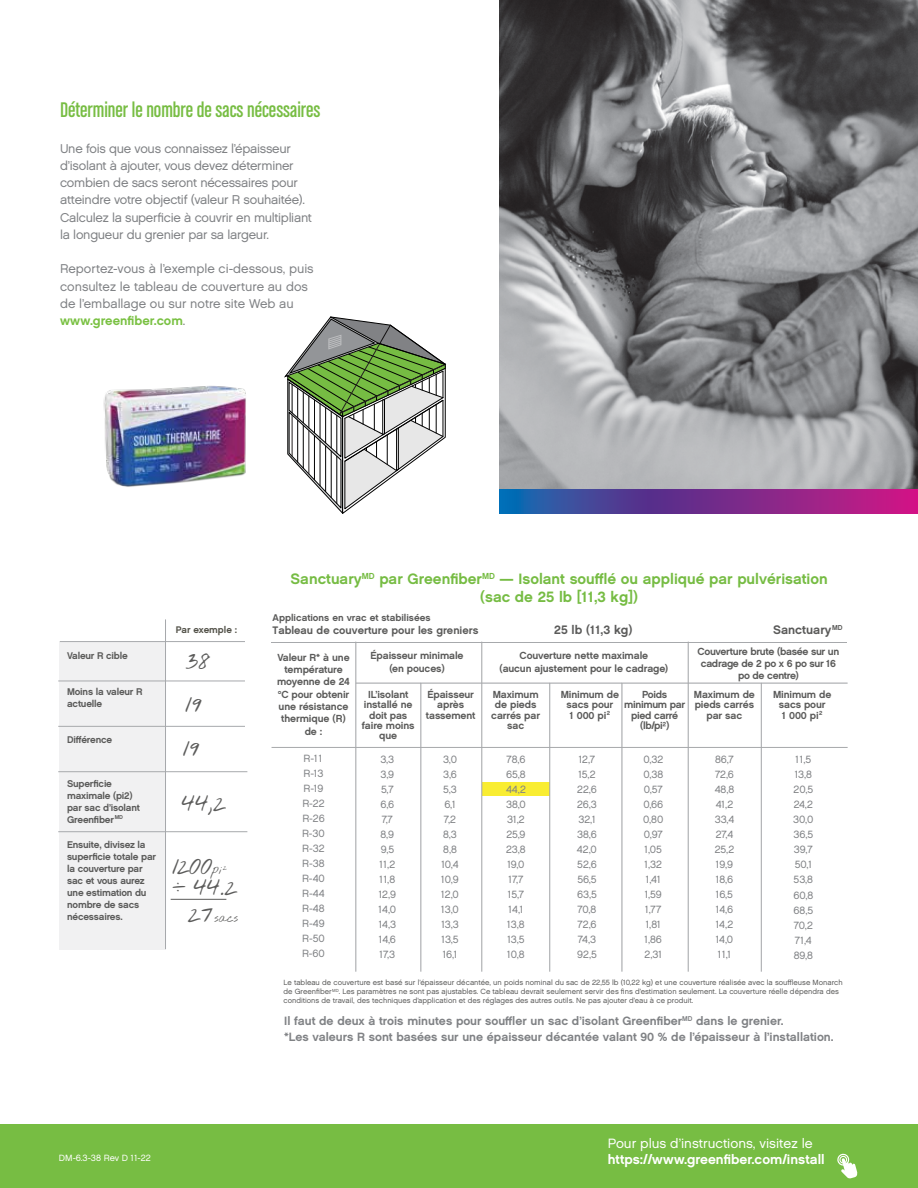
<style>
.page{position:relative;width:918px;height:1188px;background:#fff}
.page>*{position:absolute;margin:0;border:0;box-sizing:border-box;transform-origin:0 0}
.t1{font:22.5px "Chalet Comprime Cologne Sixty";color:#77bd43}
.t2{font:20.4px/43.8px "Nothing You Could Do";color:#5b5b5a}
.t3{font:15px/18px "Chalet New York Nineteen Sixty";color:#76bc43;text-align:center}
.t4{font:13.5px "Chalet New York Nineteen Sixty";color:#fff}
.t5{font:13.5px "Chalet London Nineteen Sixty";color:#fff}
.t6{font:12.75px/17.2px "Chalet London Nineteen Sixty";letter-spacing:-.02em;color:#808285}
.t7{font:12.75px/17.2px "Chalet London Nineteen Sixty";color:#808285}
.t8{font:12.75px "Chalet New York Nineteen Sixty";color:#7ac143}
.t9{font:12.3px "Chalet New York Nineteen Sixty";color:#5b5b5a}
.t10{font:12px/16.5px "Chalet New York Nineteen Sixty";color:#808285}
.t11{font:10.95px "Chalet New York Nineteen Sixty";color:#5b5b5a}
.t12{font:10.5px/15px "Chalet London Nineteen Sixty";color:#808285}
.t13{font:10.2px/10.2px "Chalet New York Nineteen Sixty";letter-spacing:-.01em;color:#5b5b5a;text-align:center}
.t14{font:10.2px/10.2px "Chalet New York Nineteen Sixty";letter-spacing:-.03em;color:#5b5b5a;text-align:center}
.t15{font:9.75px/12px "Chalet New York Nineteen Sixty";letter-spacing:-.02em;color:#5b5b5a}
.t16{font:9.75px "Chalet New York Nineteen Sixty";color:#5b5b5a}
.t17{font:9.6px "Chalet New York Nineteen Sixty";color:#54534a}
.t18{font:9.6px "Nothing You Could Do";color:#5b5b5a}
.t19{font:9px "Chalet London Nineteen Sixty";color:#fff}
.t20{font:7.5px/9px "Chalet London Nineteen Sixty";color:#5b5b5a}
.s1{font-family:"Chalet London Nineteen Sixty";color:#808285}
.s2{font-size:10.8px}
.s3{font-size:20.4px}
</style>
<div class="page">
<div style="left:482px;top:782px;width:68px;height:14px;background:#f9ed32"></div>
<div style="left:0;top:1125px;width:918px;height:63px;background:#77bd43"></div>
<hr style="left:356px;top:642px;width:1px;height:330px;background:#a7a9ac">
<hr style="left:481px;top:642px;width:1px;height:330px;background:#a7a9ac">
<hr style="left:688px;top:642px;width:1px;height:330px;background:#a7a9ac">
<hr style="left:421px;top:683px;width:1px;height:289px;background:#a7a9ac">
<hr style="left:549px;top:683px;width:1px;height:289px;background:#a7a9ac">
<hr style="left:622px;top:683px;width:1px;height:289px;background:#a7a9ac">
<hr style="left:761px;top:683px;width:1px;height:289px;background:#a7a9ac">
<hr style="left:272px;top:747px;width:576px;height:1px;background:#a7a9ac">
<hr style="left:356px;top:683px;width:492px;height:1px;background:#a7a9ac">
<hr style="left:271px;top:642px;width:576px;height:1px;background:#a7a9ac">
<div style="left:59px;top:642px;width:106px;height:307px;background:#f1f1f2"></div>
<hr style="left:60px;top:641px;width:185px;height:1px;background:#a7a9ac">
<hr style="left:58px;top:771px;width:189px;height:1px;background:#a7a9ac">
<hr style="left:58px;top:831px;width:189px;height:1px;background:#a7a9ac">
<hr style="left:58px;top:726px;width:187px;height:1px;background:#a7a9ac">
<hr style="left:58px;top:681px;width:187px;height:1px;background:#a7a9ac">
<hr style="left:165px;top:619px;width:1px;height:330px;background:#a7a9ac">
<hr style="left:171px;top:899px;width:55px;height:1px;background:#5b5b5a">
<img style="left:103px;top:385px;width:143px;height:102px">
<img style="left:499px;top:0;width:419px;height:490px">
<svg style="left:499px;top:490px;width:419px;height:23px;background:#703390"></svg>
<svg style="left:284px;top:316px;width:162px;height:198px"></svg>
<svg style="left:837px;top:1153px;width:21px;height:26px"></svg>
<h1 class="t1" style="left:60px;top:98px;width:262px">Déterminer le nombre de sacs nécessaires</h1>
<p class="t6" style="left:60px;top:140px;width:253px">Une fois que vous connaissez l’épaisseur d’isolant à ajouter, vous devez déterminer combien de sacs seront nécessaires pour atteindre votre objectif (valeur R souhaitée).<br>Calculez la superficie à couvrir en multipliant la longueur du grenier par sa largeur.</p>
<p class="t7" style="left:60px;top:260px;width:255px">Reportez-vous à l’exemple ci-dessous, puis consultez le tableau de couverture au dos de l’emballage ou sur notre site Web au</p>
<p class="t8" style="left:60px;top:313px;width:127px">www.greenfiber.com<span class="s1">.</span></p>
<p class="t15" style="left:67px;top:650px;width:62px">Valeur R cible</p>
<p class="t15" style="left:67px;top:686px;width:77px">Moins la valeur R actuelle</p>
<p class="t15" style="left:67px;top:734px;width:47px">Différence</p>
<p class="t15" style="left:67px;top:777px;width:74px">Superficie maximale (pi2) par sac d’isolant<br>Greenfiber <sup>MD</sup></p>
<p class="t15" style="left:67px;top:839px;width:90px">Ensuite, divisez la superficie totale par la couverture par sac et vous aurez une estimation du nombre de sacs nécessaires.</p>
<p class="t17" style="left:176px;top:624px;width:63px">Par exemple :</p>
<h2 class="t2" style="left:183px;top:640px;width:29px">38<br>19<br>19</h2>
<h2 class="t2" style="left:182px;top:783px;width:47px">44,2</h2>
<h2 class="t2" style="left:172px;top:856px;width:67px;line-height:21px">1200<span class="s2">pi</span><sup>2 </sup>÷ 44.2</h2>
<p class="t18" style="left:187px;top:911px;width:52px"><span class="s3">27</span>sacs</p>
<h3 class="t3" style="left:291px;top:570px;width:539px">Sanctuary<sup>MD</sup> par Greenfiber<sup>MD</sup> — Isolant soufflé ou appliqué par pulvérisation (sac de 25 lb [11,3 kg])</h3>
<p class="t16" style="left:273px;top:611px;width:160px">Applications en vrac et stabilisées</p>
<p class="t11" style="left:273px;top:623px;width:208px">Tableau de couverture pour les greniers</p>
<p class="t9" style="left:554px;top:622px;width:80px">25 lb (11,3 kg)</p>
<p class="t9" style="left:773px;top:623px;width:71px">Sanctuary<sup>MD</sup></p>
<p class="t13" style="left:277px;top:651px;width:74px;line-height:12.3px">Valeur R* à une température moyenne de 24 °C pour obtenir une résistance thermique (R) de :</p>
<p class="t13" style="left:370px;top:650px;width:95px;line-height:12.3px">Épaisseur minimale (en pouces)</p>
<p class="t13" style="left:500px;top:650px;width:170px;line-height:12.3px">Couverture nette maximale<br>(aucun ajustement pour le cadrage)</p>
<p class="t14" style="left:698px;top:645px;width:143px;line-height:12.3px">Couverture brute (basée sur un cadrage de 2 po x 6 po sur 16 po de centre)</p>
<p class="t13" style="left:426px;top:690px;width:51px">Épaisseur après tassement</p>
<p class="t13" style="left:561px;top:690px;width:60px">Minimum de sacs pour<br>1 000 pi<sup>2</sup></p>
<p class="t14" style="left:624px;top:690px;width:62px">Poids minimum par pied carré (lb/pi²)</p>
<p class="t13" style="left:362px;top:690px;width:54px">IL’isolant installé ne doit pas faire moins que</p>
<p class="t13" style="left:491px;top:690px;width:50px">Maximum de pieds carrés par sac</p>
<p class="t13" style="left:694px;top:690px;width:63px">Maximum de pieds carrés par sac</p>
<p class="t13" style="left:773px;top:690px;width:60px">Minimum de sacs pour<br>1 000 pi<sup>2</sup></p>
<p class="t12" style="left:302px;top:751px;width:24px">R-11<br>R-13<br>R-19<br>R-22<br>R-26<br>R-30<br>R-32<br>R-38<br>R-40<br>R-44<br>R-48<br>R-49<br>R-50<br>R-60</p>
<p class="t12" style="left:577px;top:752px;width:21px">12,7<br>15,2<br>22,6<br>26,3<br>32,1<br>38,6<br>42,0<br>52,6<br>56,5<br>63,5<br>70,8<br>72,6<br>74,3<br>92,5</p>
<p class="t12" style="left:643px;top:752px;width:22px">0,32<br>0,38<br>0,57<br>0,66<br>0,80<br>0,97<br>1,05<br>1,32<br>1,41<br>1,59<br>1,77<br>1,81<br>1,86<br>2,31</p>
<p class="t12" style="left:715px;top:752px;width:21px;text-align:center">86,7<br>72,6<br>48,8<br>41,2<br>33,4<br>27,4<br>25,2<br>19,9<br>18,6<br>16,5<br>14,6<br>14,2<br>14,0<br>11,1</p>
<p class="t12" style="left:793px;top:752px;width:22px">11,5<br>13,8<br>20,5<br>24,2<br>30,0<br>36,5<br>39,7<br>50,1<br>53,8<br>60,8<br>68,5<br>70,2<br>71,4<br>89,8</p>
<p class="t12" style="left:506px;top:752px;width:21px">78,6<br>65,8<br>44,2<br>38,0<br>31,2<br>25,9<br>23,8<br>19,0<br>17,7<br>15,7<br>14,1<br>13,8<br>13,5<br>10,8</p>
<p class="t12" style="left:441px;top:752px;width:19px;text-align:center">3,0<br>3,6<br>5,3<br>6,1<br>7,2<br>8,3<br>8,8<br>10,4<br>10,9<br>12,0<br>13,0<br>13,3<br>13,5<br>16,1</p>
<p class="t12" style="left:379px;top:752px;width:19px;text-align:center">3,3<br>3,9<br>5,7<br>6,6<br>7,7<br>8,9<br>9,5<br>11,2<br>11,8<br>12,9<br>14,0<br>14,3<br>14,6<br>17,3</p>
<p class="t20" style="left:283px;top:978px;width:561px">Le tableau de couverture est basé sur l’épaisseur décantée, un poids nominal du sac de 22,55 lb (10,22 kg) et une couverture réalisée avec la souffleuse Monarch de Greenfiber<sup>MD</sup>. Les paramètres ne sont pas ajustables. Ce tableau devrait seulement servir des fins d’estimation seulement. La couverture réelle dépendra des conditions de travail, des techniques d’application et des réglages des autres outils. Ne pas ajouter d’eau à ce produit.</p>
<p class="t10" style="left:284px;top:1012px;width:551px">Il faut de deux à trois minutes pour souffler un sac d’isolant Greenfiber<sup>MD</sup> dans le grenier.<br>*Les valeurs R sont basées sur une épaisseur décantée valant 90 % de l’épaisseur à l’installation.</p>
<p class="t19" style="left:59px;top:1152px;width:93px">DM-6.3-38 Rev D 11-22</p>
<p class="t5" style="left:608px;top:1135px;width:206px">Pour plus d’instructions, visitez le</p>
<p class="t4" style="left:608px;top:1151px;width:218px">https://www.greenfiber.com/install</p>
</div>
